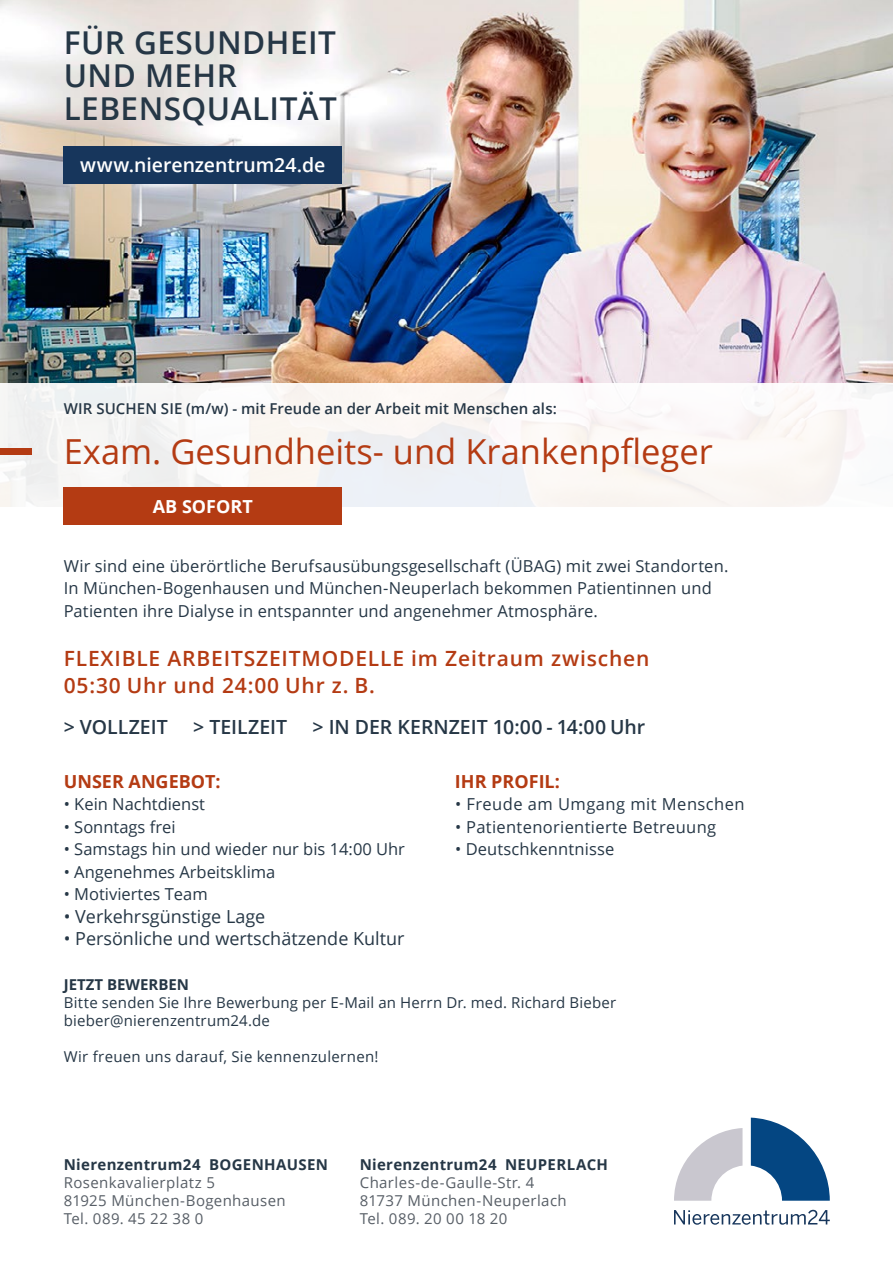
<style>
.page{position:relative;width:893px;height:1263px;background:#fff}
.page>*{position:absolute;margin:0;border:0;box-sizing:border-box;transform-origin:0 0}
.t1{font:34.5px "Open Sans";color:#b43b13}
.t2{font:600 31.5px/33px "Open Sans";letter-spacing:.015em;color:#263746}
.t3{font:600 21px/27px "Open Sans";letter-spacing:.04em;color:#b43b13}
.t4{font:600 19.5px "Open Sans";letter-spacing:-.005em;color:#263746}
.t5{font:600 19.5px "Open Sans";letter-spacing:-.005em;color:#fff}
.t6{font:18px "Open Sans";color:#263746}
.t7{font:700 18px "Open Sans";color:#b43b13}
.t8{font:700 18px "Open Sans";color:#fff}
.t9{font:16.5px/22.5px "Open Sans";letter-spacing:.01em;color:#263746}
.t10{font:16.5px "Open Sans";letter-spacing:.03em;color:#263746}
.t11{font:15px/18px "Open Sans";letter-spacing:.015em;color:#263746}
.t12{font:15px/18px "Open Sans";letter-spacing:.025em;color:#575e66}
.t13{font:600 15px "Open Sans";letter-spacing:.005em;color:#263746}
.t14{font:700 15px "Open Sans";letter-spacing:.02em;color:#263746}
.t15{font:700 15px "Open Sans";color:#263746}
</style>
<div class="page">
<img style="left:0;top:0;width:893px;height:383px">
<div style="left:64px;top:147px;width:278px;height:37px;background:#17365c"></div>
<div style="left:0;top:383px;width:893px;height:127px;background:linear-gradient(to right,#f4f4f4,#fcf9f8)"></div>
<svg style="left:751px;top:1117px;width:79px;height:84px"></svg>
<svg style="left:674px;top:1128px;width:68px;height:73px"></svg>
<svg style="left:674px;top:1210px;width:156px;height:15px"></svg>
<div style="left:64px;top:487px;width:278px;height:38px;background:#b43b13"></div>
<div style="left:0;top:449px;width:32px;height:6px;background:#b43b13"></div>
<h2 class="t2" style="left:64px;top:25px;width:275px">FÜR GESUNDHEIT<br>UND MEHR<br>LEBENSQUALITÄT</h2>
<p class="t5" style="left:80px;top:152px;width:247px">www.nierenzentrum24.de</p>
<p class="t13" style="left:64px;top:398px;width:495px">WIR SUCHEN SIE (m/w) - mit Freude an der Arbeit mit Menschen als:</p>
<h1 class="t1" style="left:64px;top:427px;width:651px">Exam. Gesundheits- und Krankenpfleger</h1>
<p class="t8" style="left:153px;top:494px;width:101px">AB SOFORT</p>
<p class="t9" style="left:64px;top:554px;width:666px">Wir sind eine überörtliche Berufsausübungsgesellschaft (ÜBAG) mit zwei Standorten.<br>In München-Bogenhausen und München-Neuperlach bekommen Patientinnen und<br>Patienten ihre Dialyse in entspannter und angenehmer Atmosphäre.</p>
<p class="t3" style="left:64px;top:644px;width:587px">FLEXIBLE ARBEITSZEITMODELLE im Zeitraum zwischen<br>05:30 Uhr und 24:00 Uhr z. B.</p>
<p class="t4" style="left:64px;top:713px;width:106px">&gt; VOLLZEIT</p>
<p class="t4" style="left:193px;top:713px;width:96px">&gt; TEILZEIT</p>
<p class="t4" style="left:313px;top:713px;width:334px">&gt; IN DER KERNZEIT 10:00 - 14:00 Uhr</p>
<p class="t7" style="left:64px;top:768px;width:158px">UNSER ANGEBOT:</p>
<p class="t9" style="left:64px;top:792px;width:143px">• Kein Nachtdienst</p>
<p class="t9" style="left:64px;top:815px;width:113px">• Sonntags frei</p>
<p class="t9" style="left:64px;top:837px;width:343px">• Samstags hin und wieder nur bis 14:00 Uhr</p>
<p class="t9" style="left:64px;top:860px;width:213px">• Angenehmes Arbeitsklima</p>
<p class="t9" style="left:64px;top:882px;width:145px">• Motiviertes Team</p>
<p class="t6" style="left:64px;top:904px;width:203px">• Verkehrsgünstige Lage</p>
<p class="t6" style="left:64px;top:926px;width:342px">• Persönliche und wertschätzende Kultur</p>
<p class="t7" style="left:455px;top:768px;width:106px">IHR PROFIL:</p>
<p class="t10" style="left:455px;top:793px;width:291px">• Freude am Umgang mit Menschen</p>
<p class="t9" style="left:455px;top:815px;width:263px">• Patientenorientierte Betreuung</p>
<p class="t9" style="left:455px;top:837px;width:161px">• Deutschkenntnisse</p>
<p class="t15" style="left:64px;top:974px;width:127px">JETZT BEWERBEN</p>
<p class="t11" style="left:64px;top:993px;width:554px">Bitte senden Sie Ihre Bewerbung per E-Mail an Herrn Dr. med. Richard Bieber bieber@nierenzentrum24.de</p>
<p class="t11" style="left:64px;top:1047px;width:316px">Wir freuen uns darauf, Sie kennenzulernen!</p>
<p class="t14" style="left:64px;top:1154px;width:266px">Nierenzentrum24 BOGENHAUSEN</p>
<p class="t12" style="left:64px;top:1173px;width:223px">Rosenkavalierplatz 5<br>81925 München-Bogenhausen<br>Tel. 089. 45 22 38 0</p>
<p class="t14" style="left:360px;top:1154px;width:250px">Nierenzentrum24 NEUPERLACH</p>
<p class="t12" style="left:360px;top:1173px;width:209px">Charles-de-Gaulle-Str. 4<br>81737 München-Neuperlach<br>Tel. 089. 20 00 18 20</p>
</div>
